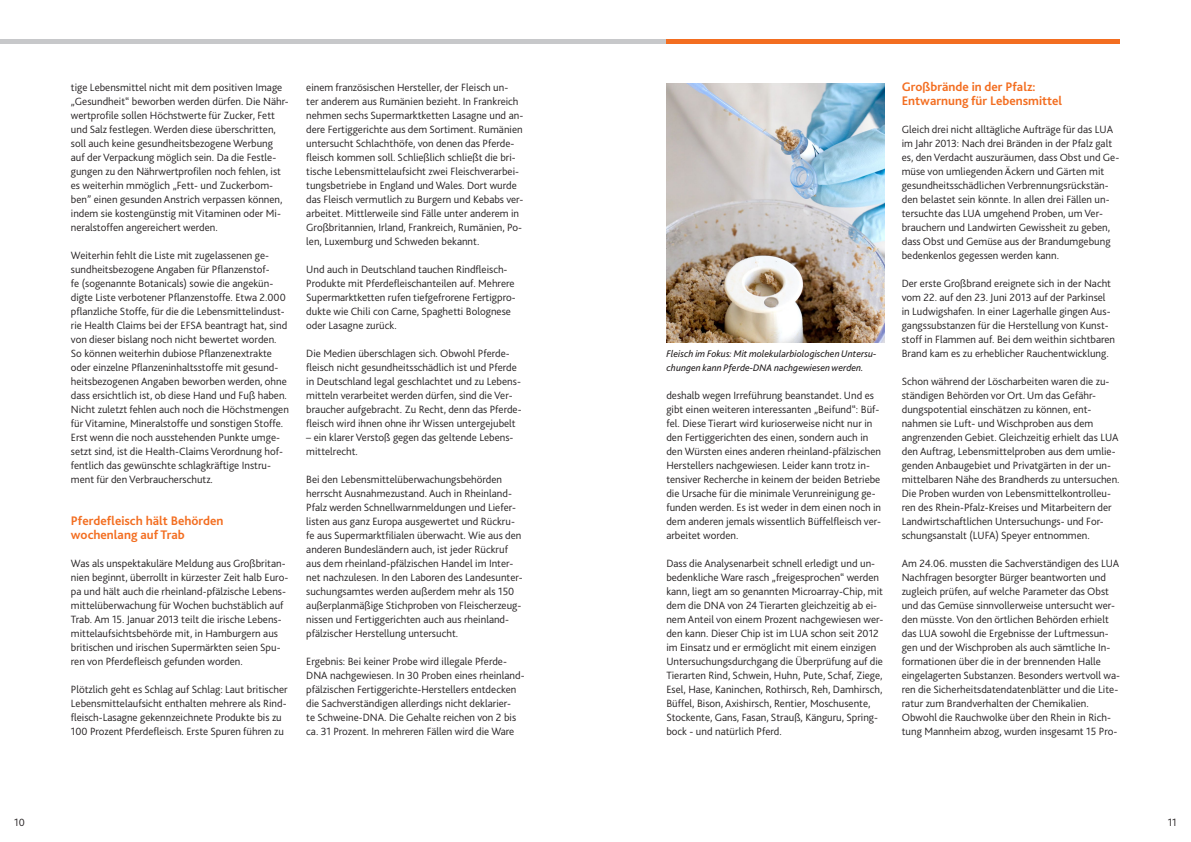
<style>
.page{position:relative;width:1191px;height:842px;background:#fff}
.page>*{position:absolute;margin:0;border:0;box-sizing:border-box;transform-origin:0 0}
.t1{font:700 13px/14px "Bliss 2";color:#f36e21}
.t2{font:300 11px/14px "Bliss 2";color:#231f20}
.t3{font:italic 10px/14px "Bliss 2";color:#231f20}
</style>
<div class="page">
<img style="left:666px;top:84px;width:218px;height:259px">
<hr style="left:0;top:40px;width:666px;height:4px;background:#c7c8ca">
<hr style="left:666px;top:40px;width:454px;height:4px;background:#f36e21">
<p class="t2" style="left:71px;top:80px;width:219px">tige Lebensmittel nicht mit dem positiven Image „Gesundheit“ beworben werden dürfen. Die Nähr&shy;wertprofile sollen Höchstwerte für Zucker, Fett und Salz festlegen. Werden diese überschritten, soll auch keine gesundheitsbezogene Werbung auf der Verpackung möglich sein. Da die Festle&shy;gungen zu den Nährwertprofilen noch fehlen, ist es weiterhin mmöglich „Fett- und Zuckerbom&shy;ben” einen gesunden Anstrich verpassen können, indem sie kostengünstig mit Vitaminen oder Mi&shy;neralstoffen angereichert werden.</p>
<p class="t2" style="left:71px;top:248px;width:219px">Weiterhin fehlt die Liste mit zugelassenen ge&shy;sundheitsbezogene Angaben für Pflanzenstof-<br>fe (sogenannte Botanicals) sowie die angekün&shy;digte Liste verbotener Pflanzenstoffe. Etwa 2.000 pflanzliche Stoffe, für die die Lebensmittelindust&shy;rie Health Claims bei der EFSA beantragt hat, sind von dieser bislang noch nicht bewertet worden.<br>So können weiterhin dubiose Pflanzenextrakte oder einzelne Pflanzeninhaltsstoffe mit gesund&shy;heitsbezogenen Angaben beworben werden, ohne dass ersichtlich ist, ob diese Hand und Fuß haben.<br>Nicht zuletzt fehlen auch noch die Höchstmengen für Vitamine, Mineralstoffe und sonstigen Stoffe.<br>Erst wenn die noch ausstehenden Punkte umge&shy;setzt sind, ist die Health-Claims Verordnung hof&shy;fentlich das gewünschte schlagkräftige Instru&shy;ment für den Verbraucherschutz.</p>
<p class="t1" style="left:71px;top:513px;width:154px">Pferdefleisch hält Behörden wochenlang auf Trab</p>
<p class="t2" style="left:71px;top:556px;width:219px">Was als unspektakuläre Meldung aus Großbritan&shy;nien beginnt, überrollt in kürzester Zeit halb Euro&shy;pa und hält auch die rheinland-pfälzische Lebens&shy;mittelüberwachung für Wochen buchstäblich auf Trab. Am 15. Januar 2013 teilt die irische Lebens&shy;mittelaufsichtsbehörde mit, in Hamburgern aus britischen und irischen Supermärkten seien Spu&shy;ren von Pferdefleisch gefunden worden.</p>
<p class="t2" style="left:71px;top:682px;width:218px">Plötzlich geht es Schlag auf Schlag: Laut britischer Lebensmittelaufsicht enthalten mehrere als Rind&shy;fleisch-Lasagne gekennzeichnete Produkte bis zu 100 Prozent Pferdefleisch. Erste Spuren führen zu</p>
<p class="t2" style="left:306px;top:80px;width:219px">einem französischen Hersteller, der Fleisch un&shy;ter anderem aus Rumänien bezieht. In Frankreich nehmen sechs Supermarktketten Lasagne und an&shy;dere Fertiggerichte aus dem Sortiment. Rumänien untersucht Schlachthöfe, von denen das Pferde&shy;fleisch kommen soll. Schließlich schließt die bri&shy;tische Lebensmittelaufsicht zwei Fleischverarbei&shy;tungsbetriebe in England und Wales. Dort wurde das Fleisch vermutlich zu Burgern und Kebabs ver&shy;arbeitet. Mittlerweile sind Fälle unter anderem in Großbritannien, Irland, Frankreich, Rumänien, Po&shy;len, Luxemburg und Schweden bekannt.</p>
<p class="t2" style="left:306px;top:262px;width:211px">Und auch in Deutschland tauchen Rindfleisch-Produkte mit Pferdefleischanteilen auf. Mehrere Supermarktketten rufen tiefgefrorene Fertigpro&shy;dukte wie Chili con Carne, Spaghetti Bolognese oder Lasagne zurück.</p>
<p class="t2" style="left:306px;top:346px;width:217px">Die Medien überschlagen sich. Obwohl Pferde&shy;fleisch nicht gesundheitsschädlich ist und Pferde in Deutschland legal geschlachtet und zu Lebens&shy;mitteln verarbeitet werden dürfen, sind die Ver&shy;braucher aufgebracht. Zu Recht, denn das Pferde&shy;fleisch wird ihnen ohne ihr Wissen untergejubelt</p>
<p class="t2" style="left:306px;top:430px;width:209px">– ein klarer Verstoß gegen das geltende Lebens&shy;mittelrecht.</p>
<p class="t2" style="left:306px;top:472px;width:218px">Bei den Lebensmittelüberwachungsbehörden herrscht Ausnahmezustand. Auch in Rheinland-Pfalz werden Schnellwarnmeldungen und Liefer&shy;listen aus ganz Europa ausgewertet und Rückru&shy;fe aus Supermarktfilialen überwacht. Wie aus den anderen Bundesländern auch, ist jeder Rückruf aus dem rheinland-pfälzischen Handel im Inter&shy;net nachzulesen. In den Laboren des Landesunter&shy;suchungsamtes werden außerdem mehr als 150 außerplanmäßige Stichproben von Fleischerzeug&shy;nissen und Fertiggerichten auch aus rheinland&shy;pfälzischer Herstellung untersucht.</p>
<p class="t2" style="left:306px;top:654px;width:220px">Ergebnis: Bei keiner Probe wird illegale Pferde-DNA nachgewiesen. In 30 Proben eines rheinland&shy;pfälzischen Fertiggerichte-Herstellers entdecken die Sachverständigen allerdings nicht deklarier-<br>te Schweine-DNA. Die Gehalte reichen von 2 bis ca. 31 Prozent. In mehreren Fällen wird die Ware</p>
<p class="t3" style="left:666px;top:346px;width:212px">Fleisch im Fokus: Mit molekularbiologischen Untersu&shy;chungen kann Pferde-DNA nachgewiesen werden.</p>
<p class="t2" style="left:666px;top:388px;width:216px">deshalb wegen Irreführung beanstandet. Und es gibt einen weiteren interessanten „Beifund“: Büf&shy;fel. Diese Tierart wird kurioserweise nicht nur in den Fertiggerichten des einen, sondern auch in den Würsten eines anderen rheinland-pfälzischen Herstellers nachgewiesen. Leider kann trotz in&shy;tensiver Recherche in keinem der beiden Betriebe die Ursache für die minimale Verunreinigung ge&shy;funden werden. Es ist weder in dem einen noch in dem anderen jemals wissentlich Büffelfleisch ver&shy;arbeitet worden.</p>
<p class="t2" style="left:666px;top:556px;width:218px">Dass die Analysenarbeit schnell erledigt und un&shy;bedenkliche Ware rasch „freigesprochen“ werden kann, liegt am so genannten Microarray-Chip, mit dem die DNA von 24 Tierarten gleichzeitig ab ei&shy;nem Anteil von einem Prozent nachgewiesen wer&shy;den kann. Dieser Chip ist im LUA schon seit 2012 im Einsatz und er ermöglicht mit einem einzigen Untersuchungsdurchgang die Überprüfung auf die Tierarten Rind, Schwein, Huhn, Pute, Schaf, Ziege, Esel, Hase, Kaninchen, Rothirsch, Reh, Damhirsch, Büffel, Bison, Axishirsch, Rentier, Moschusente, Stockente, Gans, Fasan, Strauß, Känguru, Spring&shy;bock - und natürlich Pferd.</p>
<p class="t1" style="left:901px;top:79px;width:162px">Großbrände in der Pfalz:<br>Entwarnung für Lebensmittel</p>
<p class="t2" style="left:901px;top:122px;width:219px">Gleich drei nicht alltägliche Aufträge für das LUA im Jahr 2013: Nach drei Bränden in der Pfalz galt es, den Verdacht auszuräumen, dass Obst und Ge&shy;müse von umliegenden Äckern und Gärten mit gesundheitsschädlichen Verbrennungsrückstän&shy;den belastet sein könnte. In allen drei Fällen un&shy;tersuchte das LUA umgehend Proben, um Ver&shy;brauchern und Landwirten Gewissheit zu geben, dass Obst und Gemüse aus der Brandumgebung bedenkenlos gegessen werden kann.</p>
<p class="t2" style="left:901px;top:276px;width:215px">Der erste Großbrand ereignete sich in der Nacht vom 22. auf den 23. Juni 2013 auf der Parkinsel in Ludwigshafen. In einer Lagerhalle gingen Aus&shy;gangssubstanzen für die Herstellung von Kunst&shy;stoff in Flammen auf. Bei dem weithin sichtbaren Brand kam es zu erheblicher Rauchentwicklung.</p>
<p class="t2" style="left:901px;top:374px;width:219px">Schon während der Löscharbeiten waren die zu&shy;ständigen Behörden vor Ort. Um das Gefähr&shy;dungspotential einschätzen zu können, ent&shy;nahmen sie Luft- und Wischproben aus dem angrenzenden Gebiet. Gleichzeitig erhielt das LUA den Auftrag, Lebensmittelproben aus dem umlie&shy;genden Anbaugebiet und Privatgärten in der un&shy;mittelbaren Nähe des Brandherds zu untersuchen.<br>Die Proben wurden von Lebensmittelkontrolleu&shy;ren des Rhein-Pfalz-Kreises und Mitarbeitern der Landwirtschaftlichen Untersuchungs- und For&shy;schungsanstalt (LUFA) Speyer entnommen.</p>
<p class="t2" style="left:901px;top:556px;width:220px">Am 24.06. mussten die Sachverständigen des LUA Nachfragen besorgter Bürger beantworten und zugleich prüfen, auf welche Parameter das Obst und das Gemüse sinnvollerweise untersucht wer&shy;den müsste. Von den örtlichen Behörden erhielt das LUA sowohl die Ergebnisse der Luftmessun&shy;gen und der Wischproben als auch sämtliche In&shy;formationen über die in der brennenden Halle eingelagerten Substanzen. Besonders wertvoll wa&shy;ren die Sicherheitsdatendatenblätter und die Lite&shy;ratur zum Brandverhalten der Chemikalien.<br>Obwohl die Rauchwolke über den Rhein in Rich&shy;tung Mannheim abzog, wurden insgesamt 15 Pro-</p>
<p class="t2" style="left:14px;top:815px;width:12px">10</p>
<p class="t2" style="left:1167px;top:815px;width:11px">11</p>
</div>
